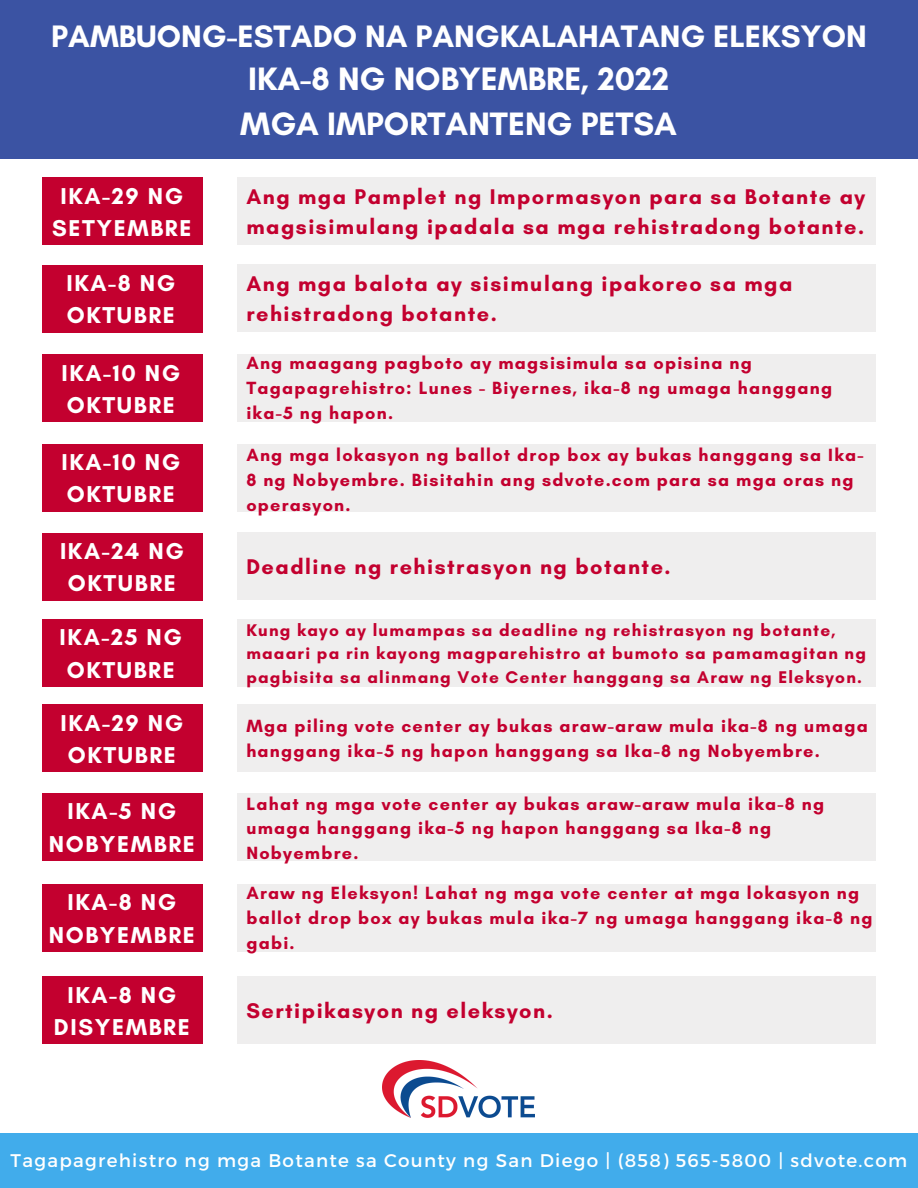
<style>
.page{position:relative;width:918px;height:1188px;background:#fff}
.page>*{position:absolute;margin:0;border:0;box-sizing:border-box;transform-origin:0 0}
.t1{font:700 33px "Glacial Indifference";color:#fff}
.t2{font:700 31.65px "Glacial Indifference";color:#fff}
.t3{font:700 23.4px/32.7px "Glacial Indifference";letter-spacing:.07em;color:#fff;text-align:center}
.t4{font:700 21.6px/30.5px "Glacial Indifference";letter-spacing:.07em;color:#c3002f}
.t5{font:18.3px "Montserrat";letter-spacing:.07em;color:#fff}
.t6{font:700 18px/24.8px "Glacial Indifference";letter-spacing:.07em;color:#c3002f}
.t7{font:700 17.25px/23.7px "Glacial Indifference";letter-spacing:.07em;color:#c3002f}
</style>
<div class="page">
<div style="left:0;top:1133px;width:918px;height:55px;background:#41aceb"></div>
<div style="left:0;top:0;width:918px;height:159px;background:#3b53a3"></div>
<div style="left:237px;top:178px;width:639px;height:67px;background:#efeeee"></div>
<div style="left:237px;top:265px;width:639px;height:67px;background:#efeeee"></div>
<div style="left:237px;top:355px;width:639px;height:67px;background:#efeeee"></div>
<div style="left:237px;top:705px;width:639px;height:67px;background:#efeeee"></div>
<div style="left:237px;top:533px;width:639px;height:67px;background:#efeeee"></div>
<div style="left:237px;top:884px;width:639px;height:68px;background:#efeeee"></div>
<div style="left:237px;top:444px;width:639px;height:67px;background:#efeeee"></div>
<div style="left:237px;top:793px;width:639px;height:68px;background:#efeeee"></div>
<img style="left:383px;top:1060px;width:152px;height:57px">
<div style="left:42px;top:533px;width:161px;height:67px;background:#c3002f"></div>
<div style="left:42px;top:355px;width:161px;height:67px;background:#c3002f"></div>
<div style="left:42px;top:793px;width:161px;height:68px;background:#c3002f"></div>
<div style="left:42px;top:884px;width:161px;height:68px;background:#c3002f"></div>
<div style="left:42px;top:444px;width:161px;height:67px;background:#c3002f"></div>
<div style="left:42px;top:265px;width:161px;height:67px;background:#c3002f"></div>
<div style="left:42px;top:178px;width:161px;height:67px;background:#c3002f"></div>
<div style="left:42px;top:705px;width:161px;height:67px;background:#c3002f"></div>
<div style="left:237px;top:976px;width:639px;height:68px;background:#efeeee"></div>
<div style="left:42px;top:976px;width:161px;height:68px;background:#c3002f"></div>
<div style="left:237px;top:619px;width:639px;height:68px;background:#efeeee"></div>
<div style="left:42px;top:619px;width:161px;height:68px;background:#c3002f"></div>
<h2 class="t2" style="left:51px;top:17px;width:817px">PAMBUONG-ESTADO NA PANGKALAHATANG ELEKSYON</h2>
<h1 class="t1" style="left:248px;top:59px;width:422px">IKA-8 NG NOBYEMBRE, 2022</h1>
<p class="t3" style="left:52px;top:179px;width:141px">IKA-29 NG<br>SETYEMBRE</p>
<p class="t3" style="left:66px;top:266px;width:110px;text-align:left">IKA-8 NG<br>OKTUBRE</p>
<p class="t3" style="left:61px;top:356px;width:120px;text-align:left">IKA-10 NG<br>OKTUBRE</p>
<p class="t3" style="left:61px;top:445px;width:120px;text-align:left">IKA-10 NG<br>OKTUBRE</p>
<p class="t3" style="left:60px;top:534px;width:125px">IKA-24 NG<br>OKTUBRE</p>
<p class="t3" style="left:60px;top:620px;width:124px">IKA-25 NG<br>OKTUBRE</p>
<p class="t3" style="left:60px;top:706px;width:124px">IKA-29 NG<br>OKTUBRE</p>
<p class="t3" style="left:49px;top:795px;width:148px">IKA-5 NG<br>NOBYEMBRE</p>
<p class="t3" style="left:49px;top:886px;width:148px">IKA-8 NG<br>NOBYEMBRE</p>
<p class="t3" style="left:54px;top:978px;width:137px">IKA-8 NG<br>DISYEMBRE</p>
<h1 class="t1" style="left:240px;top:104px;width:438px">MGA IMPORTANTENG PETSA</h1>
<p class="t4" style="left:246px;top:181px;width:620px">Ang mga Pamplet ng Impormasyon para sa Botante ay magsisimulang ipadala sa mga rehistradong botante.</p>
<p class="t4" style="left:246px;top:268px;width:548px">Ang mga balota ay sisimulang ipakoreo sa mga rehistradong botante.</p>
<p class="t6" style="left:246px;top:351px;width:587px">Ang maagang pagboto ay magsisimula sa opisina ng<br>Tagapagrehistro: Lunes - Biyernes, ika-8 ng umaga hanggang ika-5 ng hapon.</p>
<p class="t6" style="left:246px;top:442px;width:619px">Ang mga lokasyon ng ballot drop box ay bukas hanggang sa Ika-<br>8 ng Nobyembre. Bisitahin ang sdvote.com para sa mga oras ng operasyon.</p>
<p class="t4" style="left:246px;top:551px;width:426px">Deadline ng rehistrasyon ng botante.</p>
<p class="t7" style="left:246px;top:618px;width:621px">Kung kayo ay lumampas sa deadline ng rehistrasyon ng botante, maaari pa rin kayong magparehistro at bumoto sa pamamagitan ng pagbisita sa alinmang Vote Center hanggang sa Araw ng Eleksyon.</p>
<p class="t6" style="left:246px;top:713px;width:623px">Mga piling vote center ay bukas araw-araw mula ika-8 ng umaga hanggang ika-5 ng hapon hanggang sa Ika-8 ng Nobyembre.</p>
<p class="t6" style="left:246px;top:791px;width:579px">Lahat ng mga vote center ay bukas araw-araw mula ika-8 ng umaga hanggang ika-5 ng hapon hanggang sa Ika-8 ng<br>Nobyembre.</p>
<p class="t6" style="left:246px;top:881px;width:628px">Araw ng Eleksyon! Lahat ng mga vote center at mga lokasyon ng ballot drop box ay bukas mula ika-7 ng umaga hanggang ika-8 ng gabi.</p>
<p class="t4" style="left:246px;top:995px;width:308px">Sertipikasyon ng eleksyon.</p>
<p class="t5" style="left:11px;top:1149px;width:898px">Tagapagrehistro ng mga Botante sa County ng San Diego | (858) 565-5800 | sdvote.com</p>
</div>
